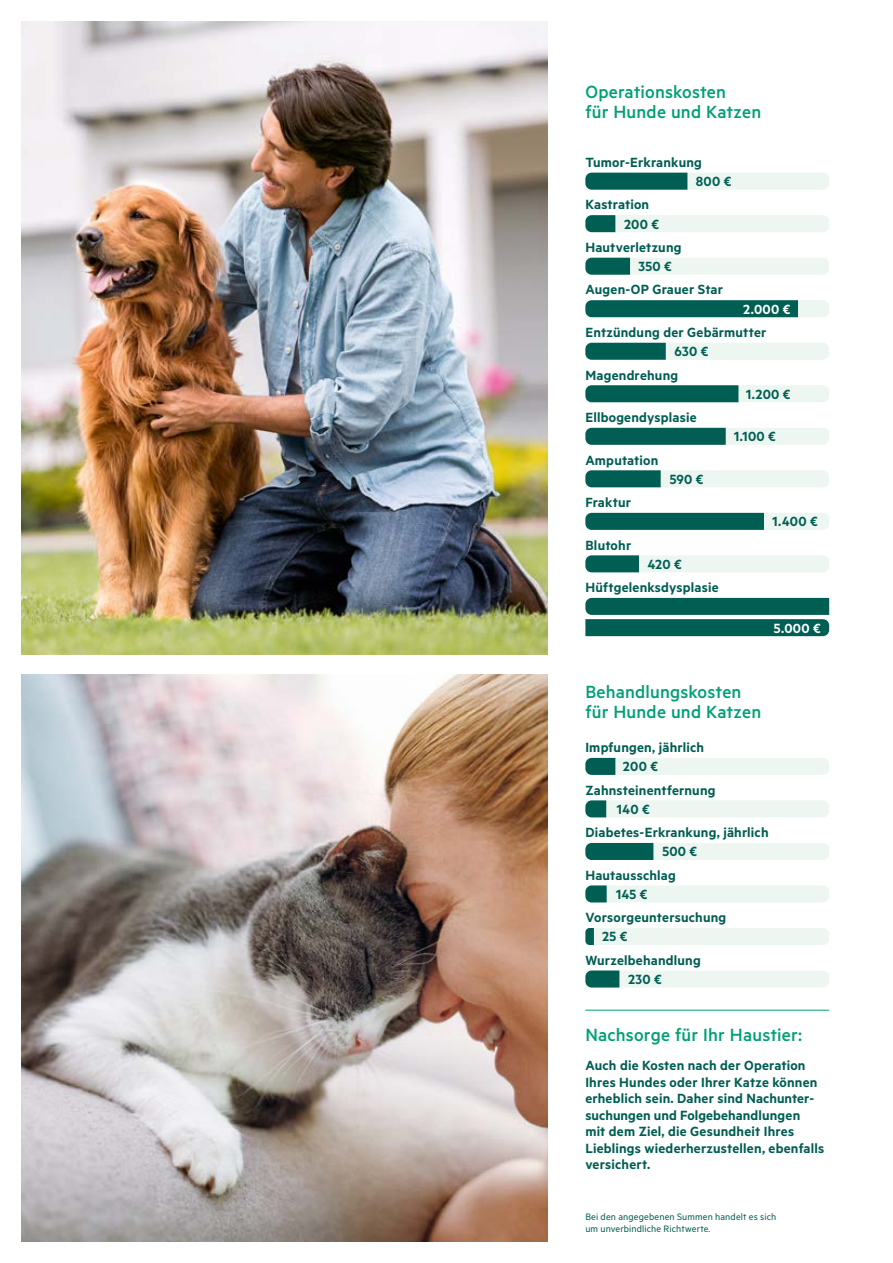
<style>
.page{position:relative;width:893px;height:1263px;background:#fff}
.page>*{position:absolute;margin:0;border:0;box-sizing:border-box;transform-origin:0 0}
.t1{font:500 19.8px/19.8px "Metric Alt";letter-spacing:.01em;color:#00a075}
.t2{font:600 15px/16.5px "Metric Alt";letter-spacing:.015em;color:#005e52}
.t3{font:600 15px "Metric Alt";color:#fff}
.t4{font:10.5px/12px "Metric Alt";letter-spacing:.015em;color:#005e52}
</style>
<div class="page">
<img style="left:21px;top:674px;width:526px;height:568px">
<img style="left:21px;top:21px;width:526px;height:633px">
<hr style="left:585px;top:1010px;width:244px;height:1px;background:#00a075">
<svg style="left:585px;top:513px;width:244px;height:17px;background:#41887e"></svg>
<svg style="left:585px;top:555px;width:244px;height:17px;background:#bbd6cf"></svg>
<svg style="left:585px;top:428px;width:244px;height:17px;background:#67a097"></svg>
<svg style="left:585px;top:470px;width:244px;height:17px;background:#a6c8c1"></svg>
<svg style="left:585px;top:173px;width:244px;height:17px;background:#8db8b0"></svg>
<svg style="left:585px;top:215px;width:244px;height:17px;background:#d1e4de"></svg>
<svg style="left:585px;top:258px;width:244px;height:17px;background:#c3dbd5"></svg>
<svg style="left:585px;top:300px;width:244px;height:17px;background:#227369"></svg>
<svg style="left:585px;top:343px;width:244px;height:17px;background:#a1c5be"></svg>
<svg style="left:585px;top:385px;width:244px;height:17px;background:#5b988f"></svg>
<svg style="left:585px;top:598px;width:244px;height:38px;background:#1e7066"></svg>
<svg style="left:585px;top:758px;width:244px;height:17px;background:#d1e4de"></svg>
<svg style="left:585px;top:800px;width:244px;height:17px;background:#daeae4"></svg>
<svg style="left:585px;top:843px;width:244px;height:17px;background:#acccc5"></svg>
<svg style="left:585px;top:885px;width:244px;height:17px;background:#dae9e4"></svg>
<div style="left:585px;top:928px;width:244px;height:17px;background:#edf6f1"></div>
<svg style="left:585px;top:970px;width:244px;height:17px;background:#cee2dc"></svg>
<h1 class="t1" style="left:585px;top:82px;width:177px">Operationskosten<br>für Hunde und Katzen</h1>
<p class="t2" style="left:585px;top:154px;width:118px">Tumor-Erkrankung</p>
<p class="t2" style="left:585px;top:196px;width:65px">Kastration</p>
<p class="t2" style="left:696px;top:173px;width:37px">800 €</p>
<p class="t2" style="left:585px;top:212px;width:98px;line-height:23.4px;text-indent:39px">200 €<br>Hautverletzung</p>
<p class="t2" style="left:585px;top:281px;width:139px">Augen-OP Grauer Star</p>
<p class="t2" style="left:585px;top:324px;width:183px">Entzündung der Gebärmutter</p>
<p class="t2" style="left:585px;top:366px;width:94px">Magendrehung</p>
<p class="t2" style="left:638px;top:258px;width:35px">350 €</p>
<p class="t3" style="left:743px;top:300px;width:49px">2.000 €</p>
<p class="t2" style="left:674px;top:343px;width:35px">630 €</p>
<p class="t2" style="left:585px;top:409px;width:113px">Ellbogendysplasie</p>
<p class="t2" style="left:585px;top:451px;width:74px">Amputation</p>
<p class="t2" style="left:585px;top:494px;width:47px">Fraktur</p>
<p class="t2" style="left:670px;top:470px;width:35px">590 €</p>
<p class="t2" style="left:585px;top:536px;width:47px">Blutohr</p>
<p class="t2" style="left:585px;top:579px;width:135px">Hüftgelenksdysplasie</p>
<p class="t2" style="left:647px;top:555px;width:36px">420 €</p>
<p class="t2" style="left:746px;top:385px;width:46px">1.200 €</p>
<p class="t2" style="left:734px;top:428px;width:43px">1.100 €</p>
<p class="t2" style="left:772px;top:513px;width:47px">1.400 €</p>
<p class="t3" style="left:774px;top:619px;width:48px">5.000 €</p>
<h1 class="t1" style="left:585px;top:682px;width:177px">Behandlungskosten für Hunde und Katzen</h1>
<p class="t2" style="left:585px;top:737px;width:120px;line-height:19.2px;text-align:center">Impfungen, jährlich<br>200 €</p>
<p class="t2" style="left:585px;top:781px;width:132px">Zahnsteinentfernung</p>
<p class="t2" style="left:585px;top:824px;width:185px">Diabetes-Erkrankung, jährlich</p>
<p class="t2" style="left:585px;top:866px;width:92px">Hautausschlag</p>
<p class="t2" style="left:585px;top:909px;width:142px">Vorsorgeuntersuchung</p>
<p class="t2" style="left:585px;top:951px;width:117px">Wurzelbehandlung</p>
<p class="t2" style="left:617px;top:800px;width:34px">140 €</p>
<p class="t2" style="left:662px;top:843px;width:36px">500 €</p>
<p class="t2" style="left:616px;top:885px;width:33px">145 €</p>
<p class="t2" style="left:602px;top:928px;width:27px">25 €</p>
<p class="t2" style="left:628px;top:970px;width:35px">230 €</p>
<h1 class="t1" style="left:585px;top:1024px;width:218px">Nachsorge für Ihr Haustier:</h1>
<p class="t2" style="left:585px;top:1057px;width:240px">Auch die Kosten nach der Operation Ihres Hundes oder Ihrer Katze können erheblich sein. Daher sind Nachunter&shy;suchungen und Folgebehandlungen<br>mit dem Ziel, die Gesundheit Ihres Lieblings wiederherzustellen, ebenfalls versichert.</p>
<p class="t4" style="left:585px;top:1211px;width:192px">Bei den angegebenen Summen handelt es sich um unverbindliche Richtwerte.</p>
</div>
